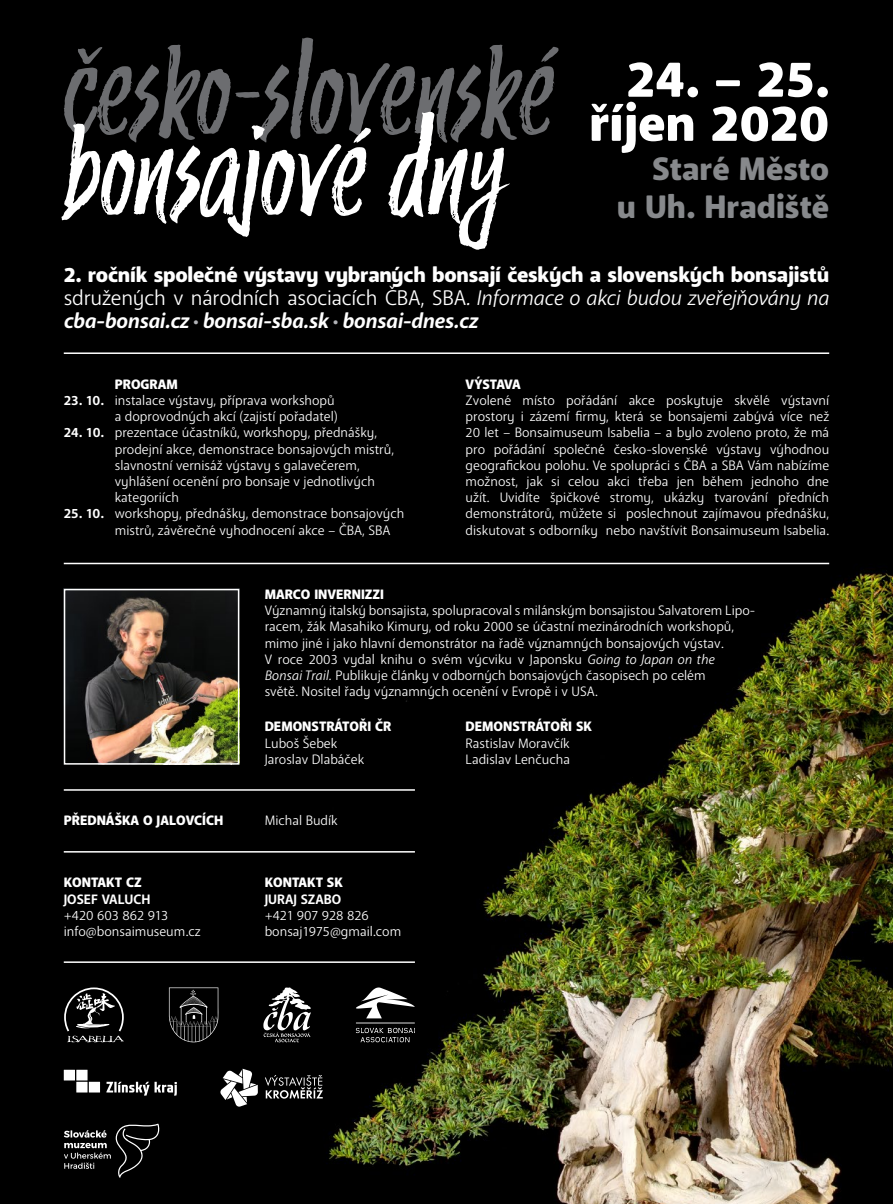
<style>
.page{position:relative;width:893px;height:1204px;background:#fff}
.page>*{position:absolute;margin:0;border:0;box-sizing:border-box;transform-origin:0 0}
.t1{font:italic 134.1px "Trailmade";letter-spacing:-.01em;color:#6c6d70}
.t2{font:italic 134.1px "Trailmade";color:#fff}
.t3{font:900 50.85px "Anago";color:#fff}
.t4{font:900 32.25px/38.7px "Anago";color:#87898c;text-align:right}
.Paragraph_Style_1{font:21px "Anago";letter-spacing:-.01em;color:#fff}
.Paragraph_Style_1-2{font:900 21px "Anago";letter-spacing:-.01em;color:#fff}
.Paragraph_Style_1-3{font:italic 700 21px "Anago";letter-spacing:-.01em;color:#fff}
.Paragraph_Style_1-4{font:13.5px/16.2px "Anago";color:#fff}
.t5{font:900 13.5px "Anago";color:#fff}
.t6{font:700 13.5px/16.2px "Anago";color:#fff}
.t7{font:900 13.5px "Anago";letter-spacing:-.03em;color:#fff}
.s1{font-style:italic}
.s2{font-weight:400;color:#b2b3b7}
.s3{font-weight:700}
.s4{font-weight:900}
</style>
<div class="page">
<div style="left:0;top:0;width:893px;height:1203px;background:#000"></div>
<img style="left:300px;top:562px;width:593px;height:641px">
<svg style="left:64px;top:987px;width:60px;height:55px"></svg>
<svg style="left:263px;top:987px;width:48px;height:55px"></svg>
<div style="left:64px;top:1069px;width:11px;height:11px;background:#fff"></div>
<div style="left:76px;top:1069px;width:12px;height:11px;background:#fff"></div>
<div style="left:76px;top:1081px;width:12px;height:11px;background:#fff"></div>
<div style="left:89px;top:1081px;width:11px;height:11px;background:#fff"></div>
<svg style="left:106px;top:1081px;width:71px;height:14px"></svg>
<svg style="left:356px;top:987px;width:59px;height:55px"></svg>
<svg style="left:169px;top:987px;width:49px;height:55px"></svg>
<svg style="left:220px;top:1068px;width:103px;height:38px"></svg>
<svg style="left:64px;top:1123px;width:96px;height:54px"></svg>
<hr style="left:64px;top:352px;width:765px;height:2px;background:#fff">
<hr style="left:64px;top:562px;width:765px;height:2px;background:#fff">
<hr style="left:64px;top:961px;width:351px;height:1px;background:#fff">
<hr style="left:64px;top:851px;width:351px;height:1px;background:#fff">
<hr style="left:64px;top:789px;width:351px;height:1px;background:#fff">
<img style="left:67px;top:591px;width:169px;height:170px">
<div style="left:64px;top:588px;width:175px;height:176px;border:2px solid #fff"></div>
<p class="t1" style="left:62px;top:2px;width:495px">česko-slovenské</p>
<p class="t2" style="left:62px;top:83px;width:443px">bonsajové dny</p>
<p class="t3" style="left:626px;top:47px;width:204px">24. – 25.</p>
<p class="t3" style="left:589px;top:91px;width:242px">říjen 2020</p>
<p class="t4" style="left:617px;top:150px;width:214px">Staré Město<br>u Uh. Hradiště</p>
<p class="Paragraph_Style_1-2" style="left:64px;top:261px;width:767px">2. ročník společné výstavy vybraných bonsají českých a slovenských bonsajistů</p>
<p class="Paragraph_Style_1" style="left:64px;top:284px;width:767px">sdružených v národních asociacích ČBA, SBA<span class="s1">. Informace o akci budou zveřejňovány na</span></p>
<p class="Paragraph_Style_1-3" style="left:64px;top:307px;width:416px">cba-bonsai.cz <span class="s2">•</span> bonsai-sba.sk <span class="s2">•</span> bonsai-dnes.cz</p>
<h1 class="t5" style="left:115px;top:375px;width:65px">PROGRAM</h1>
<p class="Paragraph_Style_1-4" style="left:64px;top:392px;width:276px;text-align:right"><span class="s3">23. 10.</span> instalace výstavy, příprava workshopů a doprovodných akcí (zajistí pořadatel)</p>
<p class="Paragraph_Style_1-4" style="left:115px;top:424px;width:281px;text-indent:-51px"><span class="s3">24. 10.</span> prezentace účastníků, workshopy, přednášky, prodejní akce, demonstrace bonsajových mistrů, slavnostní vernisáž výstavy s galavečerem, vyhlášení ocenění pro bonsaje v jednotlivých kategoriích</p>
<p class="Paragraph_Style_1-4" style="left:115px;top:505px;width:291px;text-indent:-51px"><span class="s3">25. 10.</span> workshopy, přednášky, demonstrace bonsajových mistrů, závěrečné vyhodnocení akce – ČBA, SBA</p>
<h1 class="t7" style="left:466px;top:375px;width:57px">VÝSTAVA</h1>
<p class="Paragraph_Style_1-4" style="left:466px;top:392px;width:365px;text-align:justify">Zvolené místo pořádání akce poskytuje skvělé výstavní prostory i zázemí firmy, která se bonsajemi zabývá více než 20 let – Bonsaimuseum Isabelia – a bylo zvoleno proto, že má pro pořádání společné česko-slovenské výstavy výhodnou geografickou polohu. Ve spolupráci s ČBA a SBA Vám nabízíme možnost, jak si celou akci třeba jen během jednoho dne užít. Uvidíte špičkové stromy, ukázky tvarování předních demonstrátorů, můžete si poslechnout zajímavou přednášku, diskutovat s odborníky nebo navštívit Bonsaimuseum Isabelia.</p>
<h1 class="t5" style="left:265px;top:585px;width:121px">MARCO INVERNIZZI</h1>
<p class="Paragraph_Style_1-4" style="left:265px;top:602px;width:492px">Významný italský bonsajista, spolupracoval s milánským bonsajistou Salvatorem Lipo&shy;racem, žák Masahiko Kimury, od roku 2000 se účastní mezinárodních workshopů, mimo jiné i jako hlavní demonstrátor na řadě významných bonsajových výstav.<br>V roce 2003 vydal knihu o svém výcviku v Japonsku <span class="s1">Going to Japan on the Bonsai Trail.</span> Publikuje články v odborných bonsajových časopisech po celém<br>světě. Nositel řady významných ocenění v Evropě i v USA.</p>
<h1 class="t5" style="left:265px;top:718px;width:128px">DEMONSTRÁTOŘI ČR</h1>
<p class="Paragraph_Style_1-4" style="left:265px;top:735px;width:74px">Luboš Šebek</p>
<p class="Paragraph_Style_1-4" style="left:265px;top:751px;width:101px">Jaroslav Dlabáček</p>
<h1 class="t5" style="left:64px;top:812px;width:161px">PŘEDNÁŠKA O JALOVCÍCH</h1>
<h1 class="Paragraph_Style_1-4" style="left:265px;top:812px;width:75px">Michal Budík</h1>
<h1 class="t6" style="left:64px;top:874px;width:88px"><span class="s4">KONTAKT CZ<br></span>JOSEF VALUCH</h1>
<p class="Paragraph_Style_1-4" style="left:64px;top:907px;width:106px">+420 603 862 913</p>
<p class="Paragraph_Style_1-4" style="left:64px;top:923px;width:138px">info@bonsaimuseum.cz</p>
<h1 class="t5" style="left:265px;top:874px;width:80px">KONTAKT SK</h1>
<h1 class="t6" style="left:265px;top:890px;width:78px">JURAJ SZABO</h1>
<p class="Paragraph_Style_1-4" style="left:265px;top:907px;width:106px">+421 907 928 826</p>
<p class="Paragraph_Style_1-4" style="left:265px;top:923px;width:138px">bonsaj1975@gmail.com</p>
<h1 class="t5" style="left:466px;top:718px;width:128px">DEMONSTRÁTOŘI SK</h1>
<p class="Paragraph_Style_1-4" style="left:466px;top:735px;width:106px">Rastislav Moravčík</p>
<p class="Paragraph_Style_1-4" style="left:466px;top:751px;width:106px">Ladislav Lenčucha</p>
</div>
